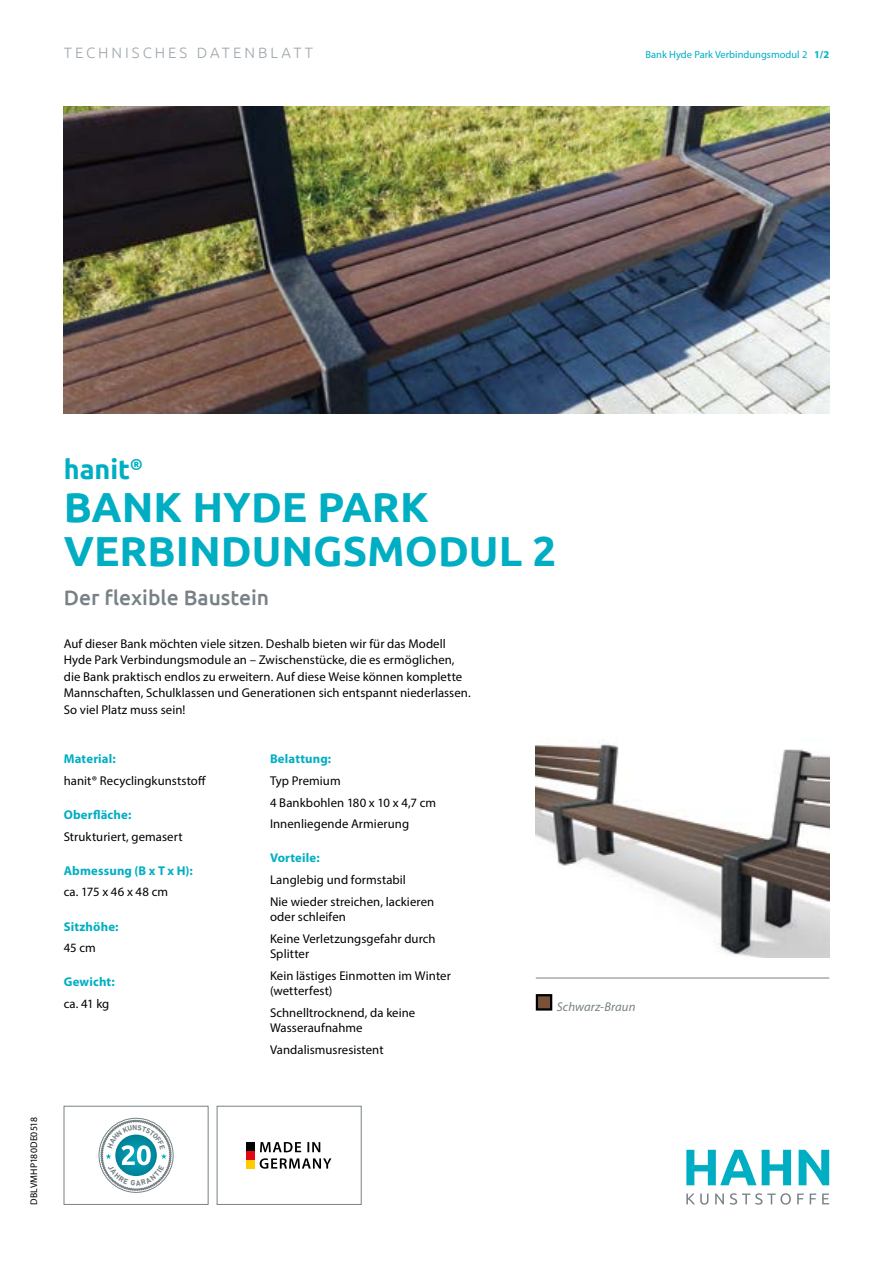
<style>
.page{position:relative;width:893px;height:1263px;background:#fff}
.page>*{position:absolute;margin:0;border:0;box-sizing:border-box;transform-origin:0 0}
.t1{font:700 42px/43.5px "Ubuntu";color:#00aec3}
.t2{font:700 27px "Ubuntu";color:#00aec3}
.t3{font:500 21px "Ubuntu";color:#778186}
.t4{font:300 15px "Ubuntu";letter-spacing:.2em;color:#a0a8ad}
.t5{font:12.75px/21.6px "Myriad Pro";letter-spacing:.005em;color:#000}
.t6{font:700 12.75px "Myriad Pro";letter-spacing:.01em;color:#00aec3}
.t7{font:italic 12.75px "Myriad Pro";letter-spacing:.005em;color:#778186}
.t8{font:10.5px "Myriad Pro";color:#00aec3}
.t9{font:9.75px "Myriad Pro";letter-spacing:.01em;color:#000}
.s1{font-weight:700}
</style>
<div class="page">
<hr style="left:536px;top:978px;width:293px;height:1px;background:#778186">
<img style="left:64px;top:106px;width:765px;height:307px">
<img style="left:536px;top:740px;width:293px;height:218px">
<div style="left:537px;top:995px;width:14px;height:14px;background:#785337"></div>
<div style="left:536px;top:994px;width:16px;height:16px;border:2px solid #000"></div>
<svg style="left:762px;top:1150px;width:29px;height:35px"></svg>
<svg style="left:799px;top:1150px;width:30px;height:35px"></svg>
<svg style="left:686px;top:1193px;width:143px;height:11px"></svg>
<svg style="left:686px;top:1150px;width:70px;height:35px"></svg>
<div style="left:64px;top:1106px;width:144px;height:98px;border:1px solid #778186"></div>
<div style="left:217px;top:1106px;width:144px;height:98px;border:1px solid #778186"></div>
<div style="left:247px;top:1142px;width:8px;height:8px;background:#000"></div>
<div style="left:247px;top:1151px;width:8px;height:8px;background:#e30613"></div>
<div style="left:247px;top:1160px;width:8px;height:8px;background:#fc0"></div>
<svg style="left:260px;top:1158px;width:71px;height:11px"></svg>
<svg style="left:260px;top:1142px;width:60px;height:10px"></svg>
<svg style="left:101px;top:1120px;width:70px;height:71px"></svg>
<p class="t4" style="left:64px;top:44px;width:251px">TECHNISCHES DATENBLATT</p>
<p class="t8" style="left:645px;top:48px;width:185px">Bank Hyde Park Verbindungsmodul 2 <span class="s1">1/2</span></p>
<p class="t9" style="left:28px;top:1205px;width:89px;rotate:-90deg">DBLVMHP180DE0518</p>
<h2 class="t2" style="left:64px;top:453px;width:81px">hanit<sup>®</sup></h2>
<h1 class="t1" style="left:64px;top:485px;width:494px">BANK HYDE PARK<br>VERBINDUNGSMODUL 2</h1>
<h3 class="t3" style="left:64px;top:584px;width:207px">Der flexible Baustein</h3>
<p class="t5" style="left:64px;top:635px;width:408px;line-height:16.5px">Auf dieser Bank möchten viele sitzen. Deshalb bieten wir für das Modell Hyde Park Verbindungsmodule an – Zwischenstücke, die es ermöglichen, die Bank praktisch endlos zu erweitern. Auf diese Weise können komplette Mannschaften, Schulklassen und Generationen sich entspannt niederlassen.<br>So viel Platz muss sein!</p>
<p class="t6" style="left:64px;top:752px;width:53px">Material:</p>
<p class="t5" style="left:64px;top:770px;width:144px">hanit® Recyclingkunststoff</p>
<p class="t6" style="left:64px;top:808px;width:69px">Oberfläche:</p>
<p class="t5" style="left:64px;top:825px;width:120px">Strukturiert, gemasert</p>
<p class="t6" style="left:64px;top:863px;width:131px">Abmessung (B x T x H):</p>
<p class="t5" style="left:64px;top:881px;width:106px">ca. 175 x 46 x 48 cm</p>
<p class="t6" style="left:64px;top:919px;width:56px">Sitzhöhe:</p>
<p class="t5" style="left:64px;top:937px;width:34px">45 cm</p>
<p class="t6" style="left:64px;top:975px;width:52px">Gewicht:</p>
<p class="t5" style="left:64px;top:993px;width:47px">ca. 41 kg</p>
<p class="t6" style="left:270px;top:752px;width:63px">Belattung:</p>
<p class="t5" style="left:270px;top:770px;width:168px">Typ Premium<br>4 Bankbohlen 180 x 10 x 4,7 cm<br>Innenliegende Armierung</p>
<p class="t6" style="left:270px;top:851px;width:51px">Vorteile:</p>
<p class="t5" style="left:270px;top:869px;width:166px">Langlebig und formstabil<br>Nie wieder streichen, lackieren</p>
<p class="t5" style="left:270px;top:906px;width:167px">oder schleifen<br>Keine Verletzungsgefahr durch</p>
<p class="t5" style="left:270px;top:943px;width:182px">Splitter<br>Kein lästiges Einmotten im Winter</p>
<p class="t5" style="left:270px;top:980px;width:147px">(wetterfest)<br>Schnelltrocknend, da keine</p>
<p class="t5" style="left:270px;top:1017px;width:115px">Wasseraufnahme<br>Vandalismusresistent</p>
<p class="t7" style="left:557px;top:998px;width:80px">Schwarz-Braun</p>
</div>
